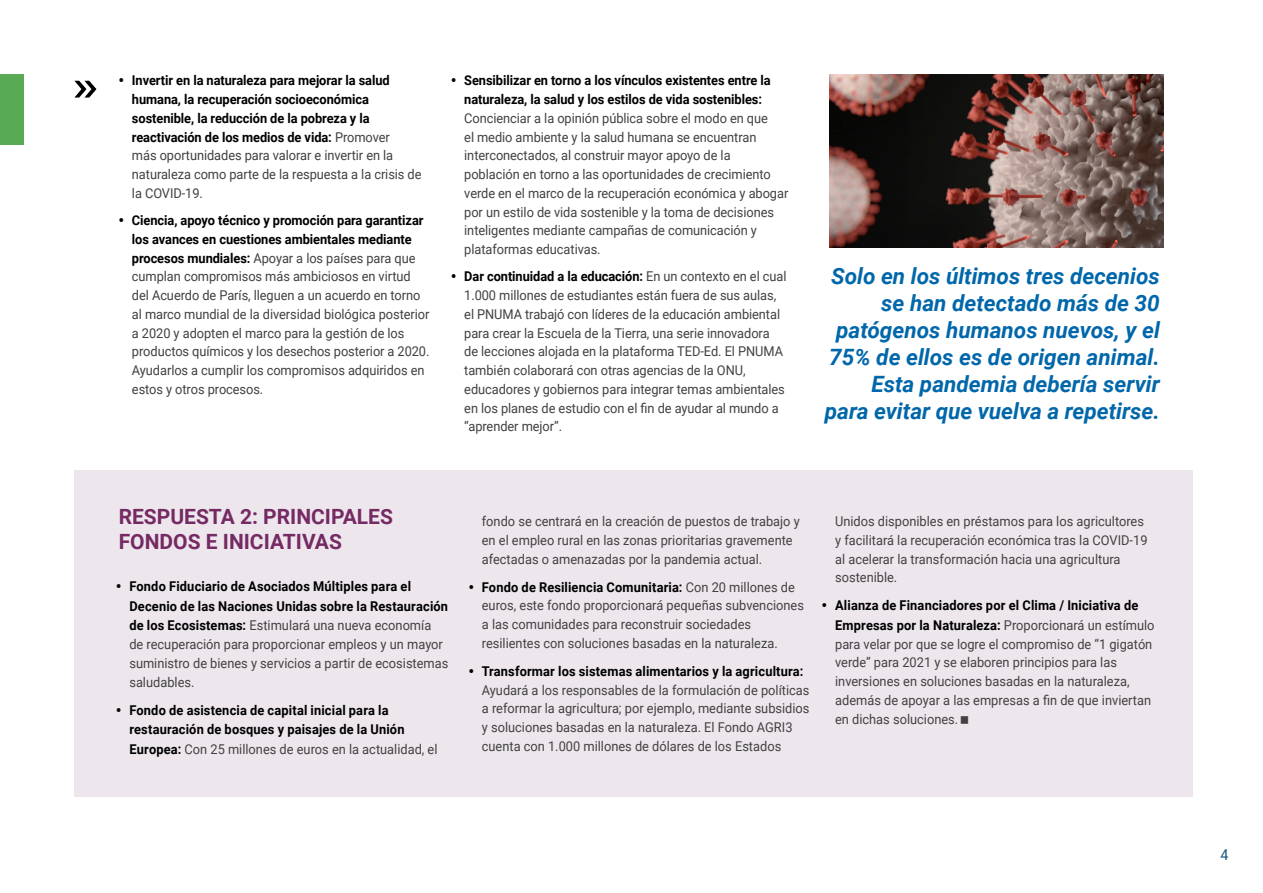
<style>
.page{position:relative;width:1263px;height:893px;background:#fff}
.page>*{position:absolute;margin:0;border:0;box-sizing:border-box;transform-origin:0 0}
.t1{font:italic 700 22.5px/27px "Roboto";color:#0067aa;text-align:right}
.t2{font:700 21px/25.5px "Roboto";color:#752a63}
.t3{font:15px "Roboto";color:#105a7e;scale:.95 1}
.t4{font:13.5px/18.8px "Roboto";letter-spacing:-.005em;color:#414042;scale:.95 1}
.t5{font:700 13.5px/18.8px "Roboto";letter-spacing:-.005em;color:#000;scale:.95 1}
.s1{font-weight:400;color:#414042}
.s2{font-weight:700;color:#000}
</style>
<div class="page">
<div style="left:74px;top:471px;width:1119px;height:326px;background:#ede7ed"></div>
<div style="left:0;top:74px;width:23px;height:71px;background:#58ab54"></div>
<svg style="left:74px;top:81px;width:22px;height:17px"></svg>
<img style="left:830px;top:74px;width:333px;height:174px">
<p class="t5" style="left:132px;top:71px;width:306px">Invertir en la naturaleza para mejorar la salud humana, la recuperación socioeconómica sostenible, la reducción de la pobreza y la reactivación de los medios de vida: <span class="s1">Promover<br>más oportunidades para valorar e invertir en la naturaleza como parte de la respuesta a la crisis de la COVID-19.</span></p>
<p class="t4" style="left:132px;top:210px;width:315px"><span class="s2">Ciencia, apoyo técnico y promoción para garantizar los avances en cuestiones ambientales mediante procesos mundiales:</span> Apoyar a los países para que cumplan compromisos más ambiciosos en virtud del Acuerdo de París, lleguen a un acuerdo en torno al marco mundial de la diversidad biológica posterior a 2020 y adopten el marco para la gestión de los productos químicos y los desechos posterior a 2020.<br>Ayudarlos a cumplir los compromisos adquiridos en estos y otros procesos.</p>
<p class="t5" style="left:464px;top:71px;width:324px">Sensibilizar en torno a los vínculos existentes entre la naturaleza, la salud y los estilos de vida sostenibles:</p>
<p class="t4" style="left:464px;top:108px;width:343px">Concienciar a la opinión pública sobre el modo en que<br>el medio ambiente y la salud humana se encuentran interconectados, al construir mayor apoyo de la población en torno a las oportunidades de crecimiento verde en el marco de la recuperación económica y abogar por un estilo de vida sostenible y la toma de decisiones inteligentes mediante campañas de comunicación y plataformas educativas.</p>
<p class="t4" style="left:464px;top:267px;width:341px"><span class="s2">Dar continuidad a la educación:</span> En un contexto en el cual 1.000 millones de estudiantes están fuera de sus aulas, el PNUMA trabajó con líderes de la educación ambiental para crear la Escuela de la Tierra, una serie innovadora de lecciones alojada en la plataforma TED-Ed. El PNUMA también colaborará con otras agencias de la ONU, educadores y gobiernos para integrar temas ambientales en los planes de estudio con el fin de ayudar al mundo a “aprender mejor”.</p>
<h1 class="t1" style="left:825px;top:261px;width:337px">Solo en los últimos tres decenios se han detectado más de 30 patógenos humanos nuevos, y el<br>75% de ellos es de origen animal.<br>Esta pandemia debería servir para evitar que vuelva a repetirse.</h1>
<h2 class="t2" style="left:119px;top:503px;width:276px">RESPUESTA 2: PRINCIPALES<br>FONDOS E INICIATIVAS</h2>
<p class="t4" style="left:129px;top:576px;width:337px"><span class="s2">Fondo Fiduciario de Asociados Múltiples para el Decenio de las Naciones Unidas sobre la Restauración de los Ecosistemas:</span> Estimulará una nueva economía de recuperación para proporcionar empleos y un mayor suministro de bienes y servicios a partir de ecosistemas saludables.</p>
<p class="t5" style="left:129px;top:699px;width:326px;line-height:19.5px">Fondo de asistencia de capital inicial para la restauración de bosques y paisajes de la Unión<br>Europea: <span class="s1">Con 25 millones de euros en la actualidad, el</span></p>
<p class="t4" style="left:482px;top:511px;width:336px">fondo se centrará en la creación de puestos de trabajo y en el empleo rural en las zonas prioritarias gravemente afectadas o amenazadas por la pandemia actual.</p>
<p class="t4" style="left:482px;top:577px;width:341px"><span class="s2">Fondo de Resiliencia Comunitaria:</span> Con 20 millones de euros, este fondo proporcionará pequeñas subvenciones a las comunidades para reconstruir sociedades resilientes con soluciones basadas en la naturaleza.</p>
<p class="t5" style="left:482px;top:661px;width:340px">Transformar los sistemas alimentarios y la agricultura:</p>
<p class="t4" style="left:482px;top:680px;width:346px">Ayudará a los responsables de la formulación de políticas a reformar la agricultura; por ejemplo, mediante subsidios y soluciones basadas en la naturaleza. El Fondo AGRI3 cuenta con 1.000 millones de dólares de los Estados</p>
<p class="t4" style="left:835px;top:511px;width:330px">Unidos disponibles en préstamos para los agricultores y facilitará la recuperación económica tras la COVID-19 al acelerar la transformación hacia una agricultura sostenible.</p>
<p class="t4" style="left:835px;top:596px;width:338px"><span class="s2">Alianza de Financiadores por el Clima / Iniciativa de Empresas por la Naturaleza:</span> Proporcionará un estímulo para velar por que se logre el compromiso de “1 gigatón verde” para 2021 y se elaboren principios para las inversiones en soluciones basadas en la naturaleza, además de apoyar a las empresas a fin de que inviertan en dichas soluciones.</p>
<p class="t3" style="left:1220px;top:844px;width:10px">4</p>
</div>
